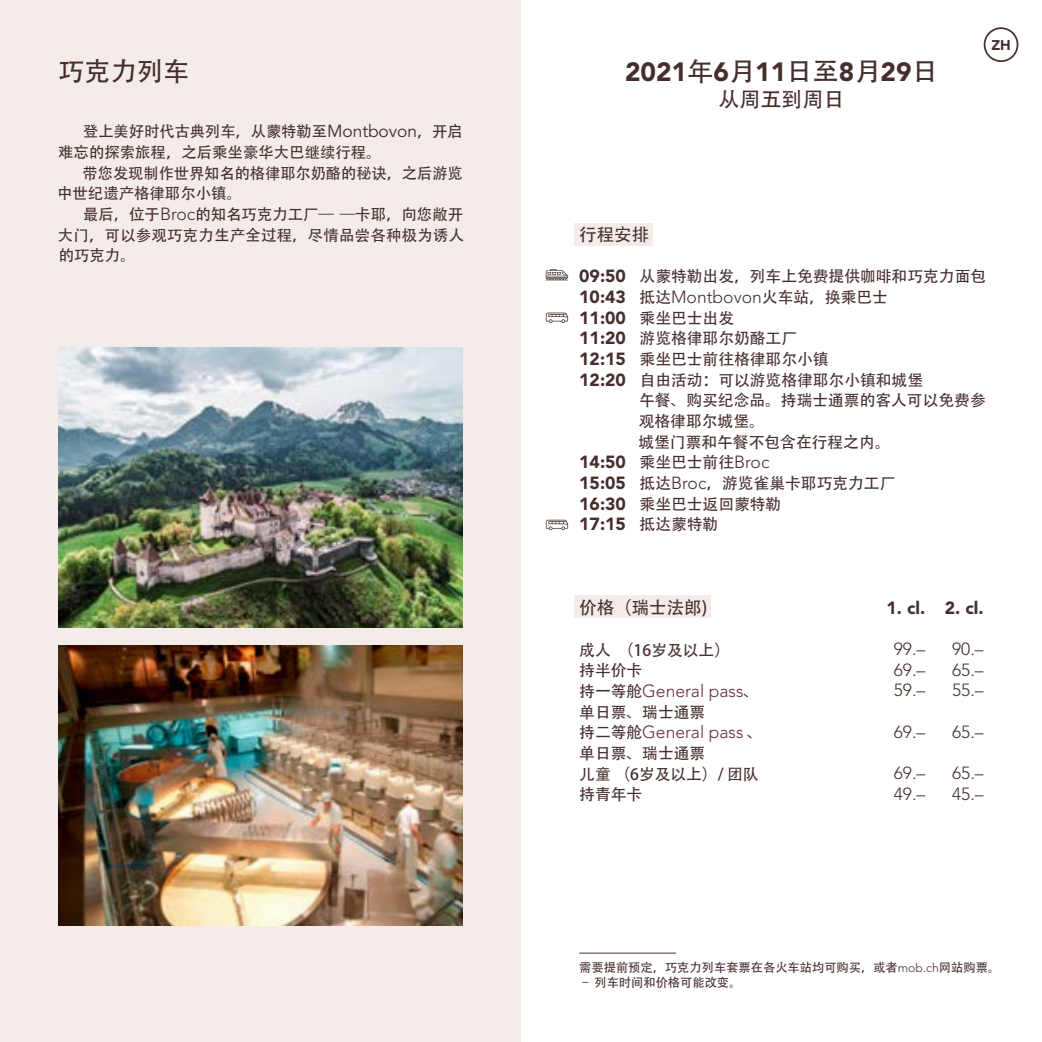
<style>
.page{position:relative;width:1042px;height:1042px;background:#fff}
.page>*{position:absolute;margin:0;border:0;box-sizing:border-box;transform-origin:0 0}
.t1{font:900 26.25px "Avenir LT Std";color:#452f2d}
.t2{font:26.25px "Adobe Heiti Std";color:#452f2d}
.t3{font:21px "Adobe Heiti Std";color:#452f2d}
.t4{font:300 17.5px/20.7px "Avenir LT Std";color:#452f2d;text-align:justify}
.t5{font:300 17.5px "Avenir LT Std";color:#672d3d}
.t6{font:900 17.5px "Avenir LT Std";color:#452f2d}
.t7{font:17.5px "Adobe Heiti Std";color:#452f2d}
.t8{font:15.75px/20.7px "Adobe Heiti Std";color:#452f2d}
.t9{font:15.4px/20.7px "Adobe Heiti Std";color:#452f2d}
.t10{font:900 14px "Avenir LT Std";color:#452f2d}
.t11{font:12.25px "Adobe Heiti Std";color:#452f2d}
.s1{font-family:"Avenir LT Std";font-size:17.5px}
.s2{font-family:"Avenir LT Std";font-weight:300;font-size:17.5px}
.s3{font-family:"Adobe Heiti Std";font-weight:400}
.s4{font-family:"Avenir LT Std";font-weight:900;font-size:17.5px}
.s5{font-family:"Adobe Heiti Std";font-weight:400;font-size:15.75px}
.s6{font-family:"Adobe Heiti Std";font-weight:400;font-size:15.75px;color:#452f2d}
.s7{font-family:"Avenir LT Std";font-weight:300}
</style>
<div class="page">
<div style="left:0;top:0;width:521px;height:1042px;background:#f4ece9"></div>
<img style="left:58px;top:645px;width:405px;height:280px">
<img style="left:58px;top:347px;width:405px;height:281px">
<div style="left:574px;top:223px;width:78px;height:23px;background:#f4ece9"></div>
<div style="left:983px;top:27px;width:35px;height:35px;border:2px solid #452f2d;border-radius:50%"></div>
<div style="left:574px;top:595px;width:137px;height:23px;background:#f4ece9"></div>
<hr style="left:579px;top:952px;width:97px;height:1px;background:#452f2d">
<svg style="left:546px;top:313px;width:22px;height:10px"></svg>
<svg style="left:546px;top:520px;width:22px;height:10px"></svg>
<svg style="left:546px;top:269px;width:22px;height:11px"></svg>
<h1 class="t2" style="left:58px;top:55px;width:133px">巧克力列车</h1>
<p class="t9" style="left:58px;top:122px;width:406px;text-indent:25px">登上美好时代古典列车，从蒙特勒至<span class="s1">Montbovon</span>，开启难忘的探索旅程，之后乘坐豪华大巴继续行程。</p>
<p class="t9" style="left:57px;top:163px;width:407px;text-indent:26px">带您发现制作世界知名的格律耶尔奶酪的秘诀，之后游览中世纪遗产格律耶尔小镇。</p>
<p class="t9" style="left:58px;top:204px;width:408px;text-align:justify;text-indent:25px">最后，位于<span class="s2">Broc</span>的知名巧克力工厂— —卡耶，向您敞开大门，可以参观巧克力生产全过程，尽情品尝各种极为诱人的巧克力。</p>
<h1 class="t1" style="left:625px;top:56px;width:314px">2021<span class="s3">年</span>6<span class="s3">月</span>11<span class="s3">日至</span>8<span class="s3">月</span>29<span class="s3">日</span></h1>
<h2 class="t3" style="left:718px;top:87px;width:127px">从周五到周日</h2>
<p class="t10" style="left:991px;top:37px;width:21px">ZH</p>
<p class="t7" style="left:579px;top:224px;width:71px">行程安排</p>
<p class="t8" style="left:579px;top:267px;width:408px"><span class="s4">09:50</span> 从蒙特勒出发，列车上免费提供咖啡和巧克力面包<br><span class="s4">10:43</span> 抵达<span class="s2">Montbovon</span>火车站，换乘巴士<br><span class="s4">11:00</span> 乘坐巴士出发<br><span class="s4">11:20</span> 游览格律耶尔奶酪工厂<br><span class="s4">12:15</span> 乘坐巴士前往格律耶尔小镇<br><span class="s4">12:20</span> 自由活动：可以游览格律耶尔小镇和城堡</p>
<p class="t8" style="left:639px;top:390px;width:348px">午餐、购买纪念品。持瑞士通票的客人可以免费参</p>
<p class="t8" style="left:639px;top:411px;width:127px">观格律耶尔城堡。</p>
<p class="t8" style="left:638px;top:432px;width:253px">城堡门票和午餐不包含在行程之内。</p>
<p class="t8" style="left:579px;top:452px;width:192px"><span class="s4">14:50</span> 乘坐巴士前往<span class="s2">Broc</span></p>
<p class="t8" style="left:579px;top:473px;width:318px"><span class="s4">15:05</span> 抵达<span class="s2">Broc</span>，游览雀巢卡耶巧克力工厂</p>
<p class="t8" style="left:579px;top:494px;width:204px"><span class="s4">16:30</span> 乘坐巴士返回蒙特勒</p>
<p class="t6" style="left:579px;top:513px;width:141px">17:15 <span class="s5">抵达蒙特勒</span></p>
<p class="t7" style="left:579px;top:597px;width:130px">价格（瑞士法郎)</p>
<p class="t8" style="left:579px;top:640px;width:152px">成人 （16岁及以上）持半价卡</p>
<p class="t5" style="left:579px;top:681px;width:181px"><span class="s6">持一等舱</span>General pass<span class="s6">、</span></p>
<p class="t8" style="left:579px;top:702px;width:127px">单日票、瑞士通票</p>
<p class="t5" style="left:579px;top:722px;width:185px"><span class="s6">持二等舱</span>General pass <span class="s6">、</span></p>
<p class="t8" style="left:579px;top:743px;width:181px">单日票、瑞士通票<br>儿童 （6岁及以上）/ 团队持青年卡</p>
<p class="t6" style="left:886px;top:597px;width:40px">1. cl.</p>
<p class="t4" style="left:894px;top:638px;width:33px">99.– 69.– 59.–</p>
<p class="t4" style="left:894px;top:721px;width:33px">69.–</p>
<p class="t4" style="left:894px;top:762px;width:33px">69.–<br>49.–</p>
<p class="t6" style="left:945px;top:597px;width:40px">2. cl.</p>
<p class="t4" style="left:952px;top:638px;width:33px">90.– 65.– 55.–</p>
<p class="t4" style="left:952px;top:721px;width:33px">65.–</p>
<p class="t4" style="left:952px;top:762px;width:33px">65.–<br>45.–</p>
<p class="t11" style="left:579px;top:960px;width:422px">需要提前预定，巧克力列车套票在各火车站均可购买，或者<span class="s7">mob.ch</span>网站购票。</p>
<p class="t11" style="left:579px;top:975px;width:164px">– 列车时间和价格可能改变。</p>
</div>
